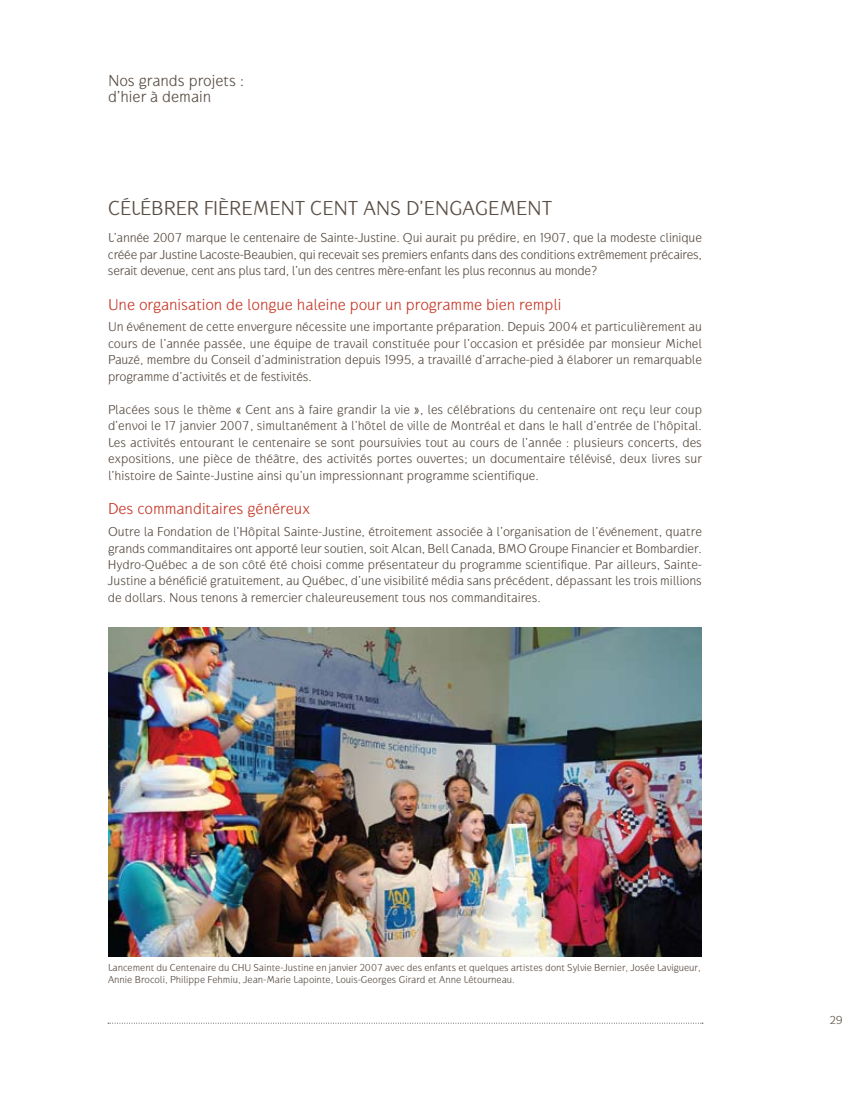
<style>
.page{position:relative;width:864px;height:1107px;background:#fff}
.page>*{position:absolute;margin:0;border:0;box-sizing:border-box;transform-origin:0 0}
.t1{font:21px "Gauntlet Classic";color:#594e45}
.t2{font:16.5px "Gauntlet Classic";color:#c63929}
.t3{font:16.5px/16.5px "Gauntlet Classic";color:#594e45}
.t4{font:13.5px/16.5px "Gauntlet Classic";letter-spacing:-.005em;color:#594e45;text-align:justify}
.t5{font:12px "Gauntlet Classic";color:#594e45}
.t6{font:10.5px/12px "Gauntlet Classic";color:#594e45}
</style>
<div class="page">
<svg style="left:108px;top:1023px;width:595px;height:1px"></svg>
<img style="left:108px;top:627px;width:594px;height:329px">
<p class="t3" style="left:108px;top:72px;width:138px">N os grands projets : d’hier à demain</p>
<h1 class="t1" style="left:108px;top:196px;width:13px">CÉLÉBRER</h1>
<h1 class="t1" style="left:204px;top:196px;width:78px">FI ÈREMENT</h1>
<h1 class="t1" style="left:310px;top:196px;width:13px">CENT</h1>
<h1 class="t1" style="left:363px;top:196px;width:14px">ANS</h1>
<h1 class="t1" style="left:406px;top:196px;width:31px">D’ENGAGE</h1>
<h1 class="t1" style="left:499px;top:196px;width:30px">MENT</h1>
<p class="t4" style="left:108px;top:230px;width:595px">L’année 2007 marque le centenaire de Sainte-Justine. Qui aurait pu prédire, en 1907, que la modeste clinique créée par Justine Lacoste-Beaubien, qui recevait ses premiers enfants dans des conditions extrêmement précaires, serait devenue, cent ans plus tard, l’un des centres mère-enfant les plus reconnus au monde?</p>
<p class="t2" style="left:108px;top:294px;width:455px">U ne organisation de longue haleine pour un programme bien rempli</p>
<p class="t4" style="left:108px;top:319px;width:596px">U n événement de cette envergure nécessite une importante préparation. Depuis 2004 et particulièrement au cours de l’année passée, une équipe de travail constituée pour l’occasion et présidée par monsieur Michel Pauzé, membre du Conseil d’administration depuis 1995, a travaillé d’arrache-pied à élaborer un remarquable programme d’activités et de festivités.</p>
<p class="t4" style="left:108px;top:401px;width:596px">Placées sous le thème « Cent ans à faire grandir la vie », les célébrations du centenaire ont reçu leur coup d’envoi le 17 janvier 2007, simultanément à l’hôtel de ville de Montréal et dans le hall d’entrée de l’hôpital.<br>Les activités entourant le centenaire se sont poursuivies tout au cours de l’année : plusieurs concerts, des expositions, une pièce de théâtre, des activités portes ouvertes; un documentaire télévisé, deux livres sur l’histoire de Sainte-Justine ainsi qu’un impressionnant programme scientifique.</p>
<p class="t2" style="left:108px;top:499px;width:204px">Des commanditaires généreux</p>
<p class="t4" style="left:108px;top:523px;width:596px">Outre la Fondation de l’Hôpital Sainte-Justine, étroitement associée à l’organisation de l’événement, quatre grands commanditaires ont apporté leur soutien, soit Alcan, Bell Canada, BMO Groupe Financier et Bombardier.<br>Hydro-Québec a de son côté été choisi comme présentateur du programme scientifique. Par ailleurs, Sainte-Justine a bénéficié gratuitement, au Québec, d’une visibilité média sans précédent, dépassant les trois millions de dollars. Nous tenons à remercier chaleureusement tous nos commanditaires.</p>
<p class="t6" style="left:108px;top:961px;width:594px">Lancement du Centenaire du CHU Sainte-Justine en janvier 2007 avec des enfants et quelques artistes dont Sylvie Bernier, Josée Lavigueur,<br>Annie Brocoli, Philippe Fehmiu, Jean-Marie Lapointe, Louis-Georges Girard et Anne Létourneau.</p>
<p class="t5" style="left:829px;top:1013px;width:15px">29</p>
</div>
